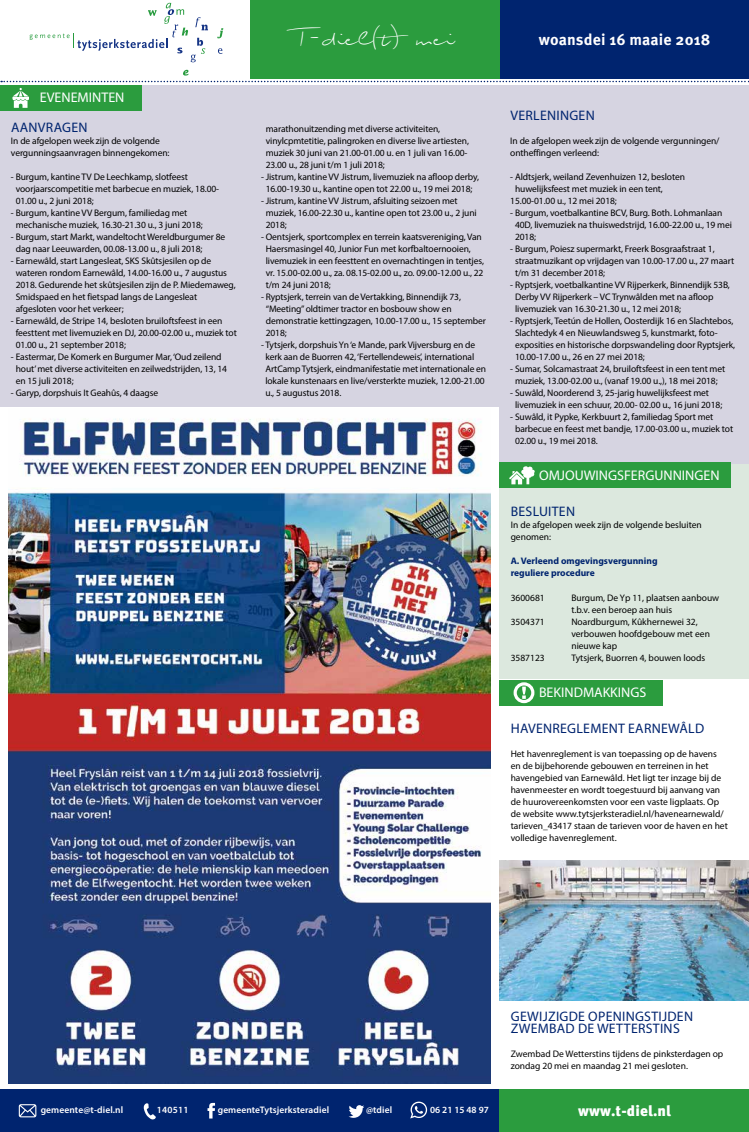
<style>
.page{position:relative;width:749px;height:1132px;background:#fff}
.page>*{position:absolute;margin:0;border:0;box-sizing:border-box;transform-origin:0 0}
.t1{font:30px "Biloxi Script";letter-spacing:.01em;color:#fff}
.t2{font:700 15.8px "Meta Pro";letter-spacing:.01em;color:#fff}
.t3{font:900 14.9px "Meta Pro";letter-spacing:.01em;color:#fff}
.t4{font:14px "Myriad Pro";color:#fff}
.t5{font:13.8px/12px "Myriad Pro";letter-spacing:.02em;color:#00246f}
.t6{font:9.5px/12px "Myriad Pro";letter-spacing:-.01em;color:#000}
.t7{font:600 9.5px "Myriad Pro";letter-spacing:.01em;color:#fff}
.t8{font:700 9.5px/12px "Myriad Pro";color:#00246f}
</style>
<div class="page">
<div style="left:499px;top:0;width:249px;height:78px;background:#00246f"></div>
<svg style="left:217px;top:28px;width:6px;height:10px"></svg>
<svg style="left:218px;top:48px;width:4px;height:6px"></svg>
<svg style="left:30px;top:3px;width:178px;height:59px"></svg>
<div style="left:250px;top:0;width:249px;height:78px;background:#2b9c3e"></div>
<svg style="left:1px;top:70px;width:748px;height:12px"></svg>
<div style="left:0;top:1089px;width:499px;height:42px;background:#00246f"></div>
<div style="left:499px;top:1089px;width:249px;height:42px;background:#2b9c3e"></div>
<svg style="left:19px;top:1104px;width:17px;height:12px"></svg>
<svg style="left:207px;top:1102px;width:8px;height:16px"></svg>
<svg style="left:144px;top:1103px;width:12px;height:15px"></svg>
<svg style="left:348px;top:1105px;width:16px;height:12px"></svg>
<svg style="left:410px;top:1101px;width:17px;height:16px"></svg>
<div style="left:0;top:85px;width:499px;height:321px;background:#d6d4e1"></div>
<div style="left:0;top:85px;width:142px;height:26px;background:#2b9c3e"></div>
<svg style="left:12px;top:88px;width:17px;height:20px"></svg>
<div style="left:499px;top:462px;width:249px;height:217px;background:#dce8de"></div>
<div style="left:499px;top:85px;width:249px;height:378px;background:#d6d4e1"></div>
<div style="left:499px;top:462px;width:231px;height:26px;background:#2b9c3e"></div>
<svg style="left:509px;top:466px;width:25px;height:18px"></svg>
<img style="left:9px;top:418px;width:481px;height:665px">
<img style="left:499px;top:860px;width:249px;height:139px">
<div style="left:499px;top:679px;width:163px;height:26px;background:#2b9c3e"></div>
<div style="left:513px;top:682px;width:21px;height:21px;border:3px solid #fff;border-radius:50%"></div>
<svg style="left:522px;top:686px;width:3px;height:12px"></svg>
<h3 class="t4" style="left:40px;top:89px;width:86px">EVENEMINTEN</h3>
<h3 class="t5" style="left:11px;top:121px;width:78px">AANVRAGEN</h3>
<p class="t6" style="left:11px;top:135px;width:160px">In de afgelopen week zijn de volgende vergunningsaanvragen binnengekomen:</p>
<p class="t6" style="left:16px;top:171px;width:205px;text-indent:-5px">- Burgum, kantine TV De Leechkamp, slotfeest voorjaarscompetitie met barbecue en muziek, 18.00-<br>01.00 u., 2 juni 2018;</p>
<p class="t6" style="left:16px;top:207px;width:189px;text-indent:-5px">- Burgum, kantine VV Bergum, familiedag met mechanische muziek, 16.30-21.30 u., 3 juni 2018;</p>
<p class="t6" style="left:16px;top:231px;width:211px;text-indent:-5px">- Burgum, start Markt, wandeltocht Wereldburgumer 8e dag naar Leeuwarden, 00.08-13.00 u., 8 juli 2018;</p>
<p class="t6" style="left:16px;top:255px;width:221px;text-indent:-5px">- Earnewâld, start Langesleat, SKS Skûtsjesilen op de wateren rondom Earnewâld, 14.00-16.00 u., 7 augustus 2018. Gedurende het skûtsjesilen zijn de P. Miedemaweg, Smidspaed en het fietspad langs de Langesleat afgesloten voor het verkeer;</p>
<p class="t6" style="left:16px;top:315px;width:222px;text-indent:-5px">- Earnewâld, de Stripe 14, besloten bruiloftsfeest in een feesttent met livemuziek en DJ, 20.00-02.00 u., muziek tot<br>01.00 u., 21 september 2018;</p>
<p class="t6" style="left:16px;top:351px;width:213px;text-indent:-5px">- Eastermar, De Komerk en Burgumer Mar, ‘Oud zeilend hout’ met diverse activiteiten en zeilwedstrijden, 13, 14 en 15 juli 2018;</p>
<p class="t6" style="left:11px;top:387px;width:149px">- Garyp, dorpshuis It Geahûs, 4 daagse</p>
<h1 class="t1" style="left:297px;top:20px;width:157px">T-diel(t) mei</h1>
<h2 class="t2" style="left:538px;top:27px;width:173px">woansdei 16 maaie 2018</h2>
<p class="t6" style="left:266px;top:123px;width:205px">marathonuitzending met diverse activiteiten, vinylcpmtetitie, palingroken en diverse live artiesten, muziek 30 juni van 21.00-01.00 u. en 1 juli van 16.00- 23.00 u., 28 juni t/m 1 juli 2018;</p>
<p class="t6" style="left:261px;top:171px;width:219px;text-align:center">- Jistrum, kantine VV Jistrum, livemuziek na afloop derby,<br>16.00-19.30 u., kantine open tot 22.00 u., 19 mei 2018;</p>
<p class="t6" style="left:266px;top:195px;width:212px;text-indent:-5px">- Jistrum, kantine VV Jistrum, afsluiting seizoen met muziek, 16.00-22.30 u., kantine open tot 23.00 u., 2 juni<br>2018;</p>
<p class="t6" style="left:266px;top:231px;width:220px;text-indent:-5px">- Oentsjerk, sportcomplex en terrein kaatsvereniging, Van Haersmasingel 40, Junior Fun met korfbaltoernooien, livemuziek in een feesttent en overnachtingen in tentjes, vr. 15.00-02.00 u., za. 08.15-02.00 u., zo. 09.00-12.00 u., 22 t/m 24 juni 2018;</p>
<p class="t6" style="left:266px;top:291px;width:222px;text-indent:-5px">- Ryptsjerk, terrein van de Vertakking, Binnendijk 73, “Meeting” oldtimer tractor en bosbouw show en demonstratie kettingzagen, 10.00-17.00 u., 15 september 2018;</p>
<p class="t6" style="left:265px;top:339px;width:222px;text-indent:-4px">- Tytsjerk, dorpshuis Yn ‘e Mande, park Vijversburg en de kerk aan de Buorren 42, ‘Fertellendeweis’, international ArtCamp Tytsjerk, eindmanifestatie met internationale en lokale kunstenaars en live/versterkte muziek, 12.00-21.00 u., 5 augustus 2018.</p>
<h3 class="t5" style="left:510px;top:109px;width:86px">VERLENINGEN</h3>
<p class="t6" style="left:510px;top:135px;width:211px">In de afgelopen week zijn de volgende vergunningen/ ontheffingen verleend:</p>
<p class="t6" style="left:510px;top:171px;width:176px">- Aldtsjerk, weiland Zevenhuizen 12, besloten</p>
<p class="t6" style="left:515px;top:183px;width:149px">huwelijksfeest met muziek in een tent,</p>
<p class="t6" style="left:510px;top:195px;width:108px">15.00-01.00 u., 12 mei 2018;</p>
<p class="t6" style="left:515px;top:207px;width:218px;text-indent:-5px">- Burgum, voetbalkantine BCV, Burg. Both. Lohmanlaan<br>40D, livemuziek na thuiswedstrijd, 16.00-22.00 u., 19 mei<br>2018;</p>
<p class="t6" style="left:515px;top:243px;width:220px;text-indent:-5px">- Burgum, Poiesz supermarkt, Freerk Bosgraafstraat 1, straatmuzikant op vrijdagen van 10.00-17.00 u., 27 maart t/m 31 december 2018;</p>
<p class="t6" style="left:515px;top:279px;width:216px;text-indent:-5px">- Ryptsjerk, voetbalkantine VV Rijperkerk, Binnendijk 53B,<br>Derby VV Rijperkerk – VC Trynwâlden met na afloop livemuziek van 16.30-21.30 u., 12 mei 2018;</p>
<p class="t6" style="left:515px;top:315px;width:222px;text-indent:-5px">- Ryptsjerk, Teetún de Hollen, Oosterdijk 16 en Slachtebos, Slachtedyk 4 en Nieuwlandsweg 5, kunstmarkt, foto&shy;exposities en historische dorpswandeling door Ryptsjerk, 10.00-17.00 u., 26 en 27 mei 2018;</p>
<p class="t6" style="left:510px;top:363px;width:216px;text-align:center">- Sumar, Solcamastraat 24, bruiloftsfeest in een tent met muziek, 13.00-02.00 u., (vanaf 19.00 u.,), 18 mei 2018;</p>
<p class="t6" style="left:515px;top:387px;width:209px;text-indent:-5px">- Suwâld, Noorderend 3, 25-jarig huwelijksfeest met livemuziek in een schuur, 20.00- 02.00 u., 16 juni 2018;</p>
<p class="t6" style="left:515px;top:411px;width:219px;text-indent:-5px">- Suwâld, it Pypke, Kerkbuurt 2, familiedag Sport met barbecue en feest met bandje, 17.00-03.00 u., muziek tot<br>02.00 u., 19 mei 2018.</p>
<h3 class="t4" style="left:539px;top:466px;width:182px">OMJOUWINGSFERGUNNINGEN</h3>
<h3 class="t5" style="left:510px;top:505px;width:66px">BESLUITEN</h3>
<p class="t6" style="left:510px;top:519px;width:193px">In de afgelopen week zijn de volgende besluiten genomen:</p>
<p class="t8" style="left:510px;top:554px;width:148px">A. Verleend omgevingsvergunning reguliere procedure</p>
<p class="t6" style="left:510px;top:591px;width:36px">3600681</p>
<p class="t6" style="left:571px;top:591px;width:149px">Burgum, De Yp 11, plaatsen aanbouw t.b.v. een beroep aan huis</p>
<p class="t6" style="left:510px;top:615px;width:36px">3504371</p>
<p class="t6" style="left:571px;top:615px;width:140px">Noardburgum, Kûkhernewei 32, verbouwen hoofdgebouw met een nieuwe kap</p>
<p class="t6" style="left:510px;top:651px;width:36px">3587123</p>
<p class="t6" style="left:571px;top:651px;width:135px">Tytsjerk, Buorren 4, bouwen loods</p>
<h3 class="t4" style="left:539px;top:683px;width:109px">BEKINDMAKKINGS</h3>
<h3 class="t5" style="left:510px;top:721px;width:195px">HAVENREGLEMENT EARNEWÂLD</h3>
<p class="t6" style="left:510px;top:747px;width:219px">Het havenreglement is van toepassing op de havens en de bijbehorende gebouwen en terreinen in het havengebied van Earnewâld. Het ligt ter inzage bij de havenmeester en wordt toegestuurd bij aanvang van de huurovereenkomsten voor een vaste ligplaats. Op de website www.tytsjerksteradiel.nl/havenearnewald/ tarieven_43417 staan de tarieven voor de haven en het volledige havenreglement.</p>
<h3 class="t5" style="left:510px;top:1009px;width:184px">GEWIJZIGDE OPENINGSTIJDEN<br>ZWEMBAD DE WETTERSTINS</h3>
<p class="t6" style="left:510px;top:1047px;width:214px">Zwembad De Wetterstins tijdens de pinksterdagen op zondag 20 mei en maandag 21 mei gesloten.</p>
<p class="t7" style="left:41px;top:1103px;width:84px">gemeente@t-diel.nl</p>
<p class="t7" style="left:157px;top:1103px;width:33px">140511</p>
<p class="t7" style="left:218px;top:1103px;width:113px">gemeenteTytsjerksteradiel</p>
<p class="t7" style="left:366px;top:1103px;width:28px">@tdiel</p>
<p class="t7" style="left:430px;top:1103px;width:60px">06 21 15 48 97</p>
<h3 class="t3" style="left:578px;top:1098px;width:94px">www.t-diel.nl</h3>
</div>
